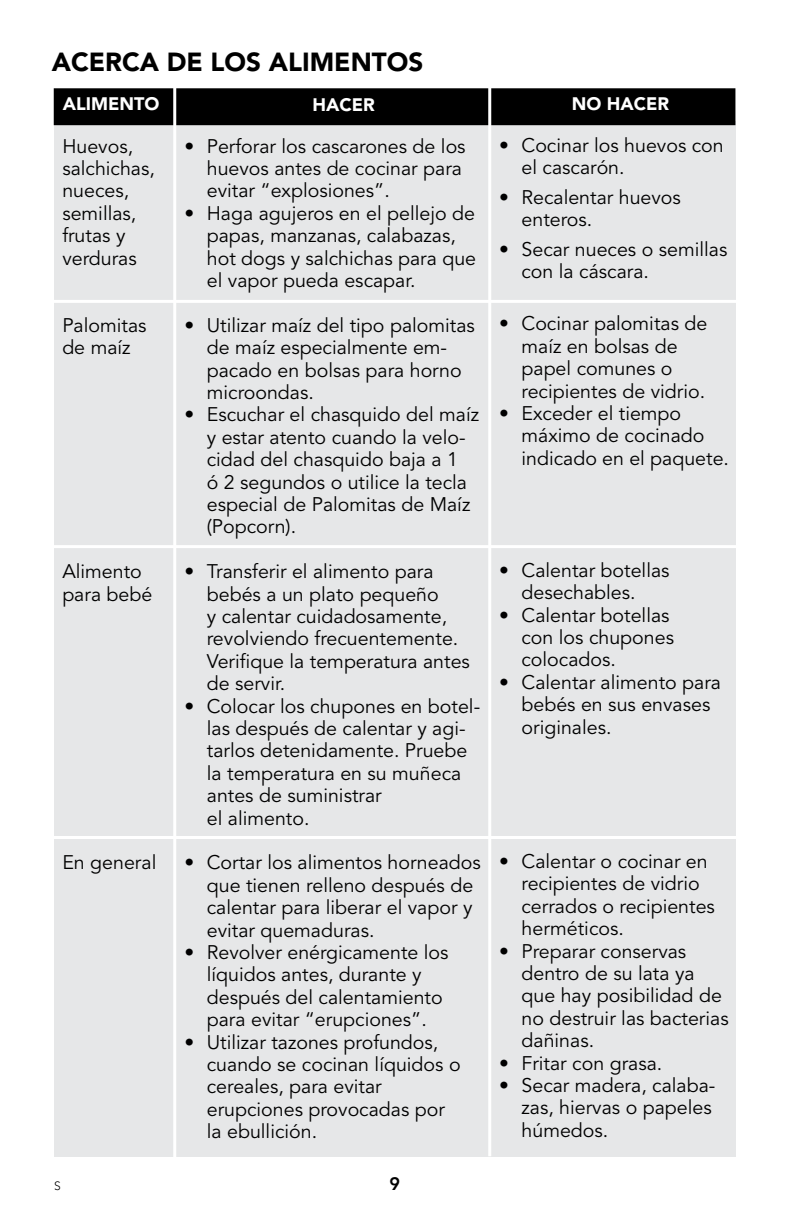
<style>
.page{position:relative;width:792px;height:1224px;background:#fff}
.page>*{position:absolute;margin:0;border:0;box-sizing:border-box;transform-origin:0 0}
.t1{font:900 26px "Avenir";color:#000}
.t2{font:19.6px/22.4px "Avenir";color:#000}
.t3{font:900 18px "Avenir";color:#fff}
.t4{font:800 18px "Avenir";color:#000}
.t5{font:300 12px "Avenir";color:#000}
</style>
<div class="page">
<div style="left:54px;top:121px;width:681px;height:1036px;background:#e6e7e8"></div>
<hr style="left:44px;top:300px;width:697px;height:3px;background:#fff">
<div style="left:54px;top:89px;width:681px;height:36px;background:#000"></div>
<div style="left:54px;top:88px;width:681px;height:37px;border:1px solid #000"></div>
<hr style="left:47px;top:836px;width:692px;height:3px;background:#fff">
<hr style="left:173px;top:85px;width:3px;height:1085px;background:#fff">
<hr style="left:488px;top:85px;width:3px;height:1071px;background:#fff">
<hr style="left:44px;top:545px;width:697px;height:3px;background:#fff">
<h1 class="t1" style="left:52px;top:46px;width:370px">ACERCA DE LOS ALIMENTOS</h1>
<p class="t3" style="left:63px;top:93px;width:14px">ALIMENTO</p>
<p class="t3" style="left:313px;top:94px;width:27px">HACER</p>
<p class="t3" style="left:572px;top:93px;width:62px">NO HACER</p>
<p class="t2" style="left:62px;top:135px;width:94px">Huevos, salchichas, nueces, semillas, frutas y verduras</p>
<p class="t2" style="left:62px;top:314px;width:86px">Palomitas de maíz</p>
<p class="t2" style="left:62px;top:561px;width:92px">Alimento para bebé</p>
<p class="t2" style="left:62px;top:852px;width:96px">En general</p>
<p class="t2" style="left:207px;top:135px;width:260px;text-indent:-23px">• Perforar los cascarones de los huevos antes de cocinar para evitar “explosiones”.</p>
<p class="t2" style="left:207px;top:202px;width:271px;text-indent:-23px">• Haga agujeros en el pellejo de papas, manzanas, calabazas, hot dogs y salchichas para que el vapor pueda escapar.</p>
<p class="t2" style="left:207px;top:314px;width:270px;text-indent:-23px">• Utilizar maíz del tipo palomitas de maíz especialmente em&shy;pacado en bolsas para horno microondas.</p>
<p class="t2" style="left:207px;top:404px;width:274px;text-indent:-23px">• Escuchar el chasquido del maíz y estar atento cuando la velo&shy;cidad del chasquido baja a 1<br>ó 2 segundos o utilice la tecla especial de Palomitas de Maíz (Popcorn).</p>
<p class="t2" style="left:207px;top:561px;width:265px;text-indent:-23px">• Transferir el alimento para bebés a un plato pequeño<br>y calentar cuidadosamente, revolviendo frecuentemente.<br>Verifique la temperatura antes de servir.</p>
<p class="t2" style="left:207px;top:695px;width:275px;text-indent:-23px">• Colocar los chupones en botel&shy;las después de calentar y agi&shy;tarlos detenidamente. Pruebe la temperatura en su muñeca antes de suministrar<br>el alimento.</p>
<p class="t2" style="left:207px;top:852px;width:275px;text-indent:-23px">• Cortar los alimentos horneados que tienen relleno después de calentar para liberar el vapor y evitar quemaduras.</p>
<p class="t2" style="left:207px;top:942px;width:243px;text-indent:-23px">• Revolver enérgicamente los líquidos antes, durante y después del calentamiento para evitar “erupciones”.</p>
<p class="t2" style="left:207px;top:1031px;width:255px;text-indent:-23px">• Utilizar tazones profundos, cuando se cocinan líquidos o cereales, para evitar erupciones provocadas por la ebullición.</p>
<p class="t5" style="left:54px;top:1179px;width:8px">S</p>
<p class="t4" style="left:389px;top:1173px;width:12px">9</p>
<p class="t2" style="left:522px;top:135px;width:204px;text-indent:-23px">• Cocinar los huevos con el cascarón.</p>
<p class="t2" style="left:522px;top:187px;width:161px;text-indent:-23px">• Recalentar huevos enteros.</p>
<p class="t2" style="left:522px;top:239px;width:207px;text-indent:-23px">• Secar nueces o semillas con la cáscara.</p>
<p class="t2" style="left:522px;top:313px;width:187px;text-indent:-23px">• Cocinar palomitas de maíz en bolsas de papel comunes o recipientes de vidrio.</p>
<p class="t2" style="left:522px;top:403px;width:209px;text-indent:-23px">• Exceder el tiempo máximo de cocinado indicado en el paquete.</p>
<p class="t2" style="left:499px;top:559px;width:172px;text-align:center">• Calentar botellas desechables.</p>
<p class="t2" style="left:522px;top:604px;width:154px;text-indent:-23px">• Calentar botellas con los chupones colocados.</p>
<p class="t2" style="left:522px;top:671px;width:201px;text-indent:-23px">• Calentar alimento para bebés en sus envases originales.</p>
<p class="t2" style="left:522px;top:851px;width:195px;text-indent:-23px">• Calentar o cocinar en recipientes de vidrio cerrados o recipientes herméticos.</p>
<p class="t2" style="left:522px;top:940px;width:209px;text-indent:-23px">• Preparar conservas dentro de su lata ya que hay posibilidad de no destruir las bacterias dañinas.</p>
<p class="t2" style="left:499px;top:1052px;width:165px">• Fritar con grasa.</p>
<p class="t2" style="left:522px;top:1075px;width:195px;text-indent:-23px">• Secar madera, calaba&shy;zas, hiervas o papeles húmedos.</p>
</div>
